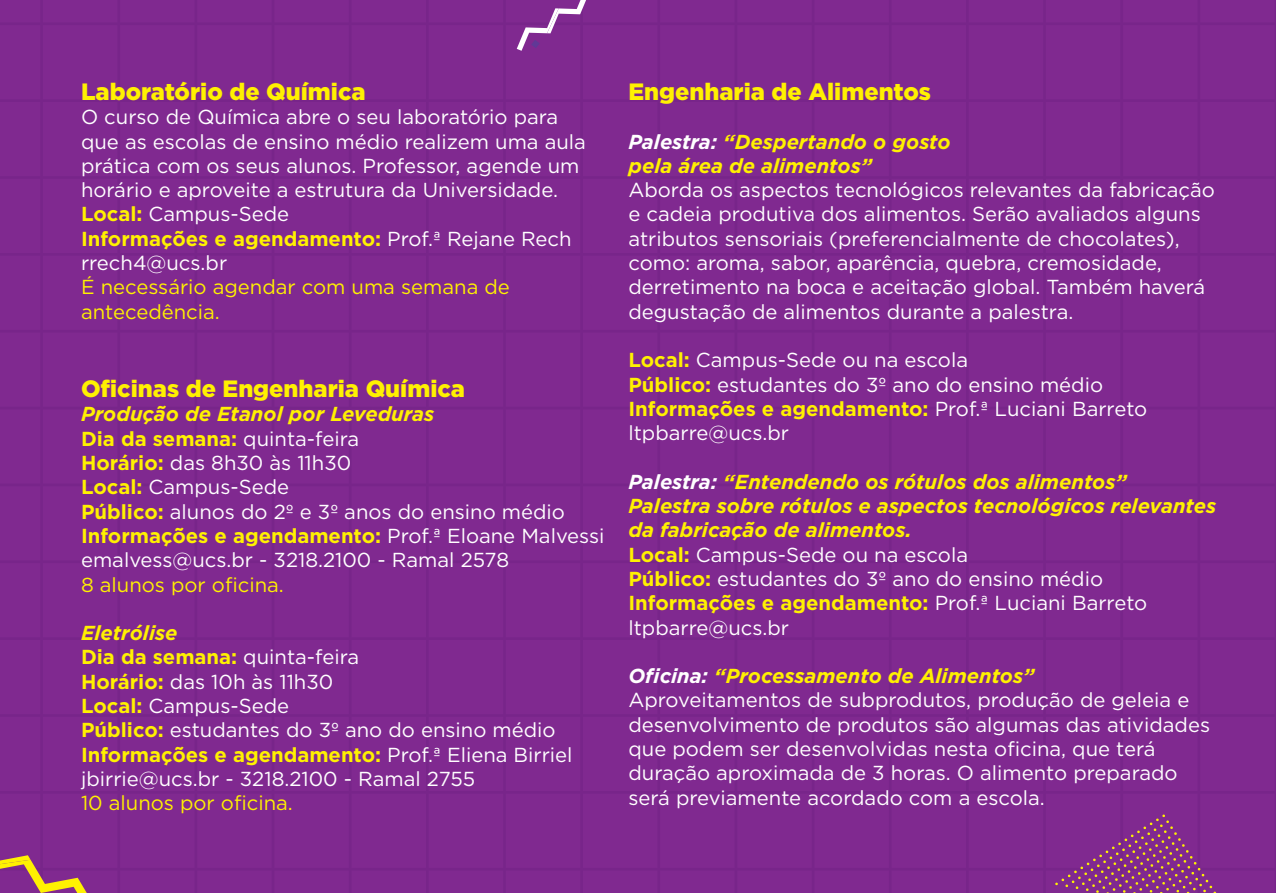
<style>
.page{position:relative;width:1276px;height:893px;background:#802990}
.page>*{position:absolute;margin:0;border:0;box-sizing:border-box;transform-origin:0 0}
.t1{font:900 23.62px "Gotham";color:#fff101}
.t2{font:20.25px/24.3px "Gotham";color:#fff}
.t3{font:italic 700 20.25px/24.3px "Gotham";color:#fff101}
.t4{font:20.25px/24.3px "Gotham";color:#fff101}
.s1{font-weight:700;color:#fff101}
.s2{font-weight:700;font-style:italic;color:#fff101}
.s3{color:#fff}
.s4{font-style:normal}
.s5{font-weight:400;font-style:normal;color:#fff}
.s6{font-weight:700;font-style:italic}
</style>
<div class="page">
<hr style="left:0;top:0;width:1275px;height:1px;background:#613896">
<hr style="left:0;top:22px;width:1275px;height:3px;background:#613896">
<hr style="left:0;top:99px;width:1275px;height:3px;background:#613896">
<hr style="left:0;top:176px;width:1275px;height:3px;background:#613896">
<hr style="left:0;top:253px;width:1275px;height:3px;background:#613896">
<hr style="left:0;top:330px;width:1275px;height:3px;background:#613896">
<hr style="left:0;top:484px;width:1275px;height:2px;background:#613896">
<hr style="left:0;top:407px;width:1275px;height:2px;background:#613896">
<hr style="left:0;top:560px;width:1275px;height:3px;background:#613896">
<hr style="left:0;top:637px;width:1275px;height:3px;background:#613896">
<hr style="left:0;top:714px;width:1275px;height:3px;background:#613896">
<hr style="left:0;top:791px;width:1275px;height:3px;background:#613896">
<hr style="left:0;top:868px;width:1275px;height:2px;background:#613896">
<hr style="left:0;top:892px;width:1275px;height:1px;background:#613896">
<hr style="left:1197px;top:0;width:3px;height:893px;background:#613896">
<hr style="left:1274px;top:0;width:2px;height:893px;background:#613896">
<hr style="left:0;top:0;width:1px;height:893px;background:#613896">
<hr style="left:1120px;top:0;width:3px;height:893px;background:#613896">
<hr style="left:1043px;top:0;width:3px;height:893px;background:#613896">
<hr style="left:966px;top:0;width:2px;height:893px;background:#613896">
<hr style="left:889px;top:0;width:2px;height:893px;background:#613896">
<hr style="left:811px;top:0;width:3px;height:893px;background:#613896">
<hr style="left:734px;top:0;width:3px;height:893px;background:#613896">
<hr style="left:580px;top:0;width:3px;height:893px;background:#613896">
<hr style="left:657px;top:0;width:3px;height:893px;background:#613896">
<hr style="left:503px;top:0;width:3px;height:893px;background:#613896">
<hr style="left:426px;top:0;width:3px;height:893px;background:#613896">
<hr style="left:349px;top:0;width:2px;height:893px;background:#613896">
<hr style="left:272px;top:0;width:2px;height:893px;background:#613896">
<hr style="left:194px;top:0;width:3px;height:893px;background:#613896">
<hr style="left:117px;top:0;width:3px;height:893px;background:#613896">
<hr style="left:40px;top:0;width:3px;height:893px;background:#613896">
<svg style="left:1055px;top:814px;width:161px;height:79px"></svg>
<svg style="left:517px;top:0;width:69px;height:51px"></svg>
<svg style="left:0;top:855px;width:87px;height:38px"></svg>
<p class="t1" style="left:81px;top:75px;width:286px">Laboratório de Química</p>
<p class="t2" style="left:81px;top:104px;width:506px">O curso de Química abre o seu laboratório para que as escolas de ensino médio realizem uma aula prática com os seus alunos. Professor, agende um horário e aproveite a estrutura da Universidade.<br><span class="s1">Local:</span> Campus-Sede<br><span class="s1">Informações e agendamento:</span> Prof.ª Rejane Rech rrech4@ucs.br</p>
<p class="t4" style="left:81px;top:275px;width:430px">É necessário agendar com uma semana de antecedência.</p>
<p class="t1" style="left:81px;top:372px;width:385px">Oficinas de Engenharia Química</p>
<p class="t2" style="left:81px;top:402px;width:525px"><span class="s2">Produção de Etanol por Leveduras<br></span><span class="s1">Dia da semana:</span> quinta-feira<br><span class="s1">Horário:</span> das 8h30 às 11h30<br><span class="s1">Local:</span> Campus-Sede<br><span class="s1">Público:</span> alunos do 2º e 3º anos do ensino médio <span class="s1">Informações e agendamento:</span> Prof.ª Eloane Malvessi emalvess@ucs.br - 3218.2100 - Ramal 2578</p>
<p class="t4" style="left:81px;top:572px;width:204px">8 alunos por oficina.</p>
<p class="t2" style="left:81px;top:620px;width:493px"><span class="s2">Eletrólise<br></span><span class="s1">Dia da semana:</span> quinta-feira<br><span class="s1">Horário:</span> das 10h às 11h30<br><span class="s1">Local:</span> Campus-Sede<br><span class="s1">Público:</span> estudantes do 3º ano do ensino médio<br><span class="s1">Informações e agendamento:</span> Prof.ª Eliena Birriel jbirrie@ucs.br - 3218.2100 - Ramal 2755</p>
<p class="t4" style="left:81px;top:790px;width:213px">10 alunos por oficina.</p>
<p class="t1" style="left:628px;top:75px;width:304px">Engenharia de Alimentos</p>
<p class="t3" style="left:628px;top:129px;width:324px"><span class="s3">Palestra:</span> “Despertando o gosto pela área de alimentos”</p>
<p class="t2" style="left:628px;top:177px;width:588px">Aborda os aspectos tecnológicos relevantes da fabricação e cadeia produtiva dos alimentos. Serão avaliados alguns atributos sensoriais (preferencialmente de chocolates), como: aroma, sabor, aparência, quebra, cremosidade, derretimento na boca e aceitação global. Também haverá degustação de alimentos durante a palestra.</p>
<p class="t2" style="left:628px;top:347px;width:520px"><span class="s1">Local:</span> Campus-Sede ou na escola<br><span class="s1">Público:</span> estudantes do 3º ano do ensino médio <span class="s1">Informações e agendamento:</span> Prof.ª Luciani Barreto ltpbarre@ucs.br</p>
<p class="t3" style="left:628px;top:469px;width:589px"><span class="s3">Palestra:</span> “Entendendo os rótulos dos alimentos”<br>Palestra sobre rótulos e aspectos tecnológicos relevantes da fabricação de alimentos.<br><span class="s4">Local:</span> <span class="s5">Campus-Sede ou na escola<br></span><span class="s4">Público:</span> <span class="s5">estudantes do 3º ano do ensino médio </span><span class="s4">Informações e agendamento:</span> <span class="s5">Prof.ª Luciani Barreto ltpbarre@ucs.br</span></p>
<p class="t2" style="left:628px;top:663px;width:583px"><span class="s6">Oficina:</span> <span class="s2">“Processamento de Alimentos” </span>Aproveitamentos de subprodutos, produção de geleia e desenvolvimento de produtos são algumas das atividades que podem ser desenvolvidas nesta oficina, que terá duração aproximada de 3 horas. O alimento preparado será previamente acordado com a escola.</p>
</div>
